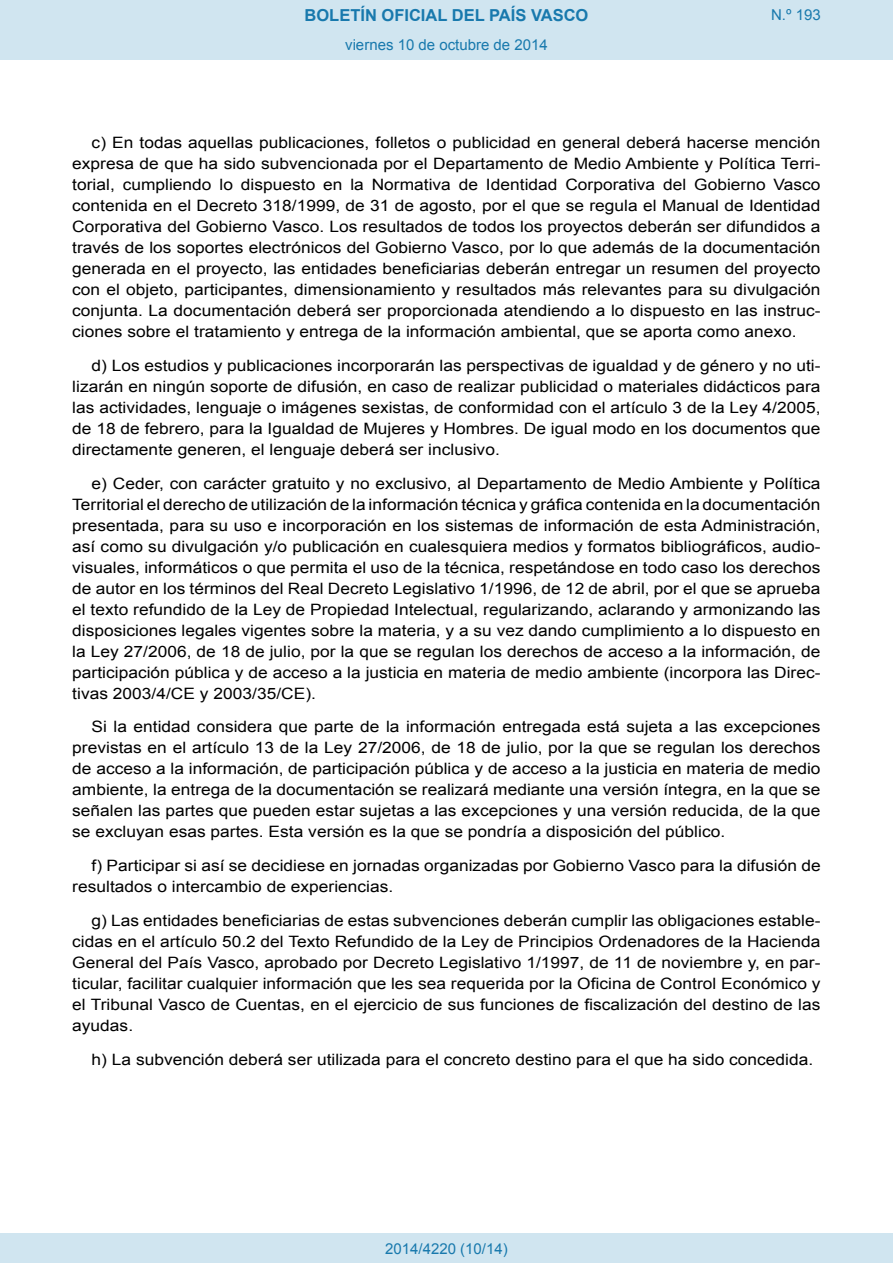
<style>
.page{position:relative;width:893px;height:1263px;background:#fff}
.page>*{position:absolute;margin:0;border:0;box-sizing:border-box;transform-origin:0 0}
.t1{font:700 16.5px "Arial";color:#1879ad}
.BOPVDetalle{font:15.6px/21px "Arial";color:#000;text-align:justify;scale:1.11 1}
.Paginacion_Centro{font:15px "Arial";color:#1879ad}
</style>
<div class="page">
<div style="left:0;top:0;width:893px;height:60px;background:#d0e5f0"></div>
<div style="left:0;top:1233px;width:893px;height:30px;background:#d0e5f0"></div>
<p class="t1" style="left:305px;top:4px;width:285px">BOLETÍN OFICIAL DEL PAÍS VASCO</p>
<p class="Paginacion_Centro" style="left:345px;top:35px;width:204px">viernes 10 de octubre de 2014</p>
<p class="Paginacion_Centro" style="left:771px;top:5px;width:51px">N.º 193</p>
<p class="BOPVDetalle" style="left:72px;top:132px;width:676px;text-indent:19px">c) En todas aquellas publicaciones, folletos o publicidad en general deberá hacerse mención expresa de que ha sido subvencionada por el Departamento de Medio Ambiente y Política Terri&shy;torial, cumpliendo lo dispuesto en la Normativa de Identidad Corporativa del Gobierno Vasco contenida en el Decreto 318/1999, de 31 de agosto, por el que se regula el Manual de Identidad Corporativa del Gobierno Vasco. Los resultados de todos los proyectos deberán ser difundidos a través de los soportes electrónicos del Gobierno Vasco, por lo que además de la documentación generada en el proyecto, las entidades beneficiarias deberán entregar un resumen del proyecto con el objeto, participantes, dimensionamiento y resultados más relevantes para su divulgación conjunta. La documentación deberá ser proporcionada atendiendo a lo dispuesto en las instruc&shy;ciones sobre el tratamiento y entrega de la información ambiental, que se aporta como anexo.</p>
<p class="BOPVDetalle" style="left:72px;top:355px;width:676px;text-indent:19px">d) Los estudios y publicaciones incorporarán las perspectivas de igualdad y de género y no uti&shy;lizarán en ningún soporte de difusión, en caso de realizar publicidad o materiales didácticos para las actividades, lenguaje o imágenes sexistas, de conformidad con el artículo 3 de la Ley 4/2005, de 18 de febrero, para la Igualdad de Mujeres y Hombres. De igual modo en los documentos que directamente generen, el lenguaje deberá ser inclusivo.</p>
<p class="BOPVDetalle" style="left:72px;top:473px;width:676px;text-indent:19px">e) Ceder, con carácter gratuito y no exclusivo, al Departamento de Medio Ambiente y Política Territorial el derecho de utilización de la información técnica y gráfica contenida en la documentación presentada, para su uso e incorporación en los sistemas de información de esta Administración, así como su divulgación y/o publicación en cualesquiera medios y formatos bibliográficos, audio&shy;visuales, informáticos o que permita el uso de la técnica, respetándose en todo caso los derechos de autor en los términos del Real Decreto Legislativo 1/1996, de 12 de abril, por el que se aprueba el texto refundido de la Ley de Propiedad Intelectual, regularizando, aclarando y armonizando las disposiciones legales vigentes sobre la materia, y a su vez dando cumplimiento a lo dispuesto en la Ley 27/2006, de 18 de julio, por la que se regulan los derechos de acceso a la información, de participación pública y de acceso a la justicia en materia de medio ambiente (incorpora las Direc&shy;tivas 2003/4/CE y 2003/35/CE).</p>
<p class="BOPVDetalle" style="left:72px;top:717px;width:676px;text-indent:19px">Si la entidad considera que parte de la información entregada está sujeta a las excepciones previstas en el artículo 13 de la Ley 27/2006, de 18 de julio, por la que se regulan los derechos de acceso a la información, de participación pública y de acceso a la justicia en materia de medio ambiente, la entrega de la documentación se realizará mediante una versión íntegra, en la que se señalen las partes que pueden estar sujetas a las excepciones y una versión reducida, de la que se excluyan esas partes. Esta versión es la que se pondría a disposición del público.</p>
<p class="BOPVDetalle" style="left:72px;top:855px;width:676px;text-indent:19px">f) Participar si así se decidiese en jornadas organizadas por Gobierno Vasco para la difusión de resultados o intercambio de experiencias.</p>
<p class="BOPVDetalle" style="left:72px;top:910px;width:676px;text-indent:19px">g) Las entidades beneficiarias de estas subvenciones deberán cumplir las obligaciones estable&shy;cidas en el artículo 50.2 del Texto Refundido de la Ley de Principios Ordenadores de la Hacienda General del País Vasco, aprobado por Decreto Legislativo 1/1997, de 11 de noviembre y, en par&shy;ticular, facilitar cualquier información que les sea requerida por la Oficina de Control Económico y el Tribunal Vasco de Cuentas, en el ejercicio de sus funciones de fiscalización del destino de las ayudas.</p>
<p class="BOPVDetalle" style="left:92px;top:1049px;width:652px">h) La subvención deberá ser utilizada para el concreto destino para el que ha sido concedida.</p>
<p class="Paginacion_Centro" style="left:385px;top:1238px;width:124px">2014/4220 (10/14)</p>
</div>
